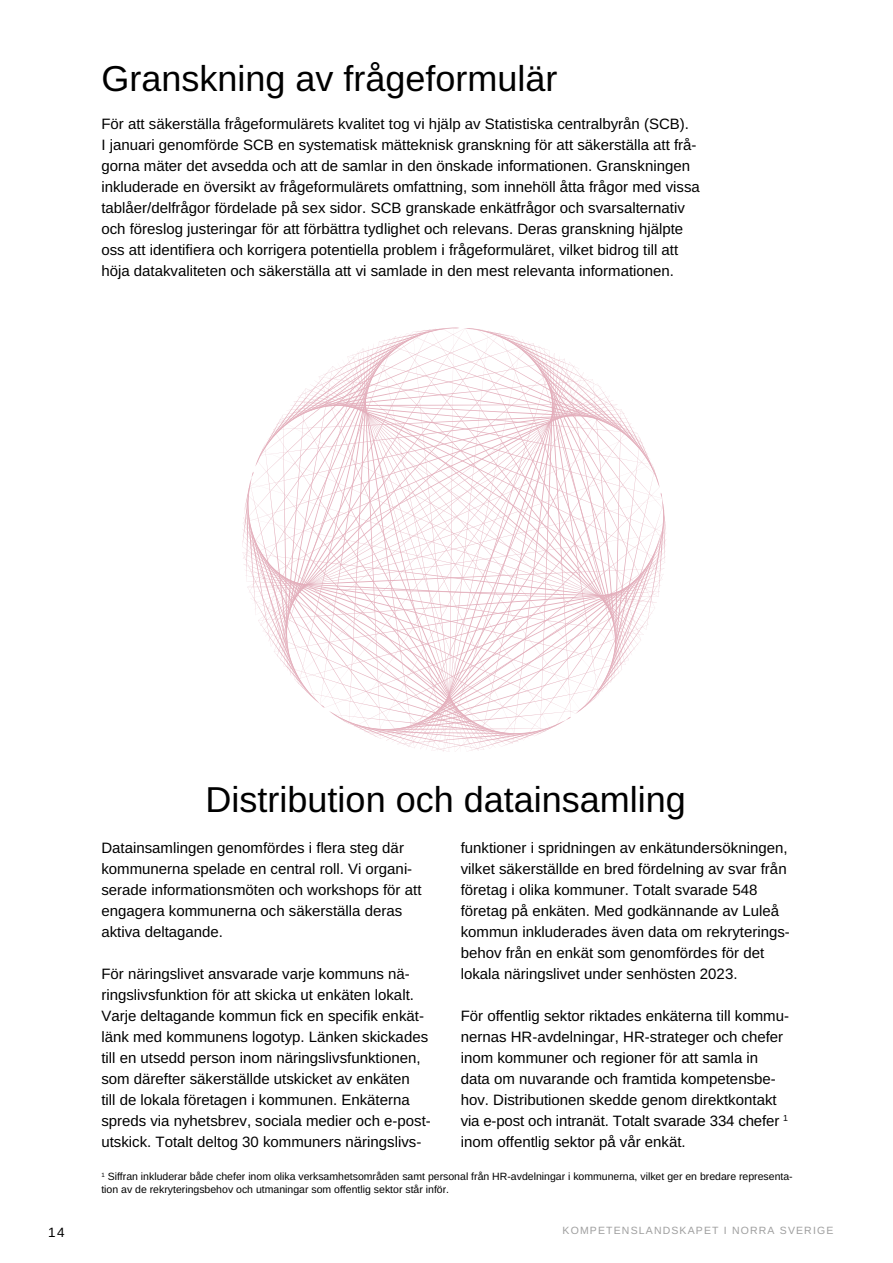
<style>
.page{position:relative;width:893px;height:1263px;background:#fff}
.page>*{position:absolute;margin:0;border:0;box-sizing:border-box;transform-origin:0 0}
.t1{font:36px "Arimo";color:#000}
.t2{font:15px/21px "Arimo";color:#000}
.t3{font:13.5px "Arimo";color:#000}
.t4{font:10.5px/12.6px "Arimo";color:#000}
.t5{font:10.5px "Arimo";letter-spacing:.11em;color:#9f9f9f}
</style>
<div class="page">
<svg style="left:242px;top:327px;width:424px;height:425px"></svg>
<svg style="left:319px;top:377px;width:153px;height:374px"></svg>
<h1 class="t1" style="left:101px;top:54px;width:458px">Granskning av frågeformulär</h1>
<p class="t2" style="left:101px;top:114px;width:600px">För att säkerställa frågeformulärets kvalitet tog vi hjälp av Statistiska centralbyrån (SCB).<br>I januari genomförde SCB en systematisk mätteknisk granskning för att säkerställa att frå&shy;gorna mäter det avsedda och att de samlar in den önskade informationen. Granskningen inkluderade en översikt av frågeformulärets omfattning, som innehöll åtta frågor med vissa tablåer/delfrågor fördelade på sex sidor. SCB granskade enkätfrågor och svarsalternativ och föreslog justeringar för att förbättra tydlighet och relevans. Deras granskning hjälpte oss att identifiera och korrigera potentiella problem i frågeformuläret, vilket bidrog till att höja datakvaliteten och säkerställa att vi samlade in den mest relevanta informationen.</p>
<h1 class="t1" style="left:206px;top:774px;width:482px">Distribution och datainsamling</h1>
<p class="t2" style="left:101px;top:837px;width:322px">Datainsamlingen genomfördes i flera steg där kommunerna spelade en central roll. Vi organi&shy;serade informationsmöten och workshops för att engagera kommunerna och säkerställa deras aktiva deltagande.</p>
<p class="t2" style="left:101px;top:963px;width:331px">För näringslivet ansvarade varje kommuns nä&shy;ringslivsfunktion för att skicka ut enkäten lokalt.<br>Varje deltagande kommun fick en specifik enkät&shy;länk med kommunens logotyp. Länken skickades till en utsedd person inom näringslivsfunktionen, som därefter säkerställde utskicket av enkäten<br>till de lokala företagen i kommunen. Enkäterna spreds via nyhetsbrev, sociala medier och e-post&shy;utskick. Totalt deltog 30 kommuners näringslivs-</p>
<p class="t2" style="left:461px;top:837px;width:331px">funktioner i spridningen av enkätundersökningen, vilket säkerställde en bred fördelning av svar från företag i olika kommuner. Totalt svarade 548 företag på enkäten. Med godkännande av Luleå kommun inkluderades även data om rekryterings&shy;behov från en enkät som genomfördes för det lokala näringslivet under senhösten 2023.</p>
<p class="t2" style="left:461px;top:1005px;width:330px">För offentlig sektor riktades enkäterna till kommu&shy;nernas HR-avdelningar, HR-strateger och chefer inom kommuner och regioner för att samla in data om nuvarande och framtida kompetensbe&shy;hov. Distributionen skedde genom direktkontakt via e-post och intranät. Totalt svarade 334 chefer <sup>1 </sup>inom offentlig sektor på vår enkät.</p>
<p class="t4" style="left:101px;top:1170px;width:693px"><sup>1</sup> Siffran inkluderar både chefer inom olika verksamhetsområden samt personal från HR-avdelningar i kommunerna, vilket ger en bredare representa&shy;tion av de rekryteringsbehov och utmaningar som offentlig sektor står inför.</p>
<p class="t3" style="left:48px;top:1223px;width:18px">14</p>
<p class="t5" style="left:562px;top:1223px;width:272px">KOMPETENSLANDSKAPET I NORRA SVERIGE</p>
</div>
